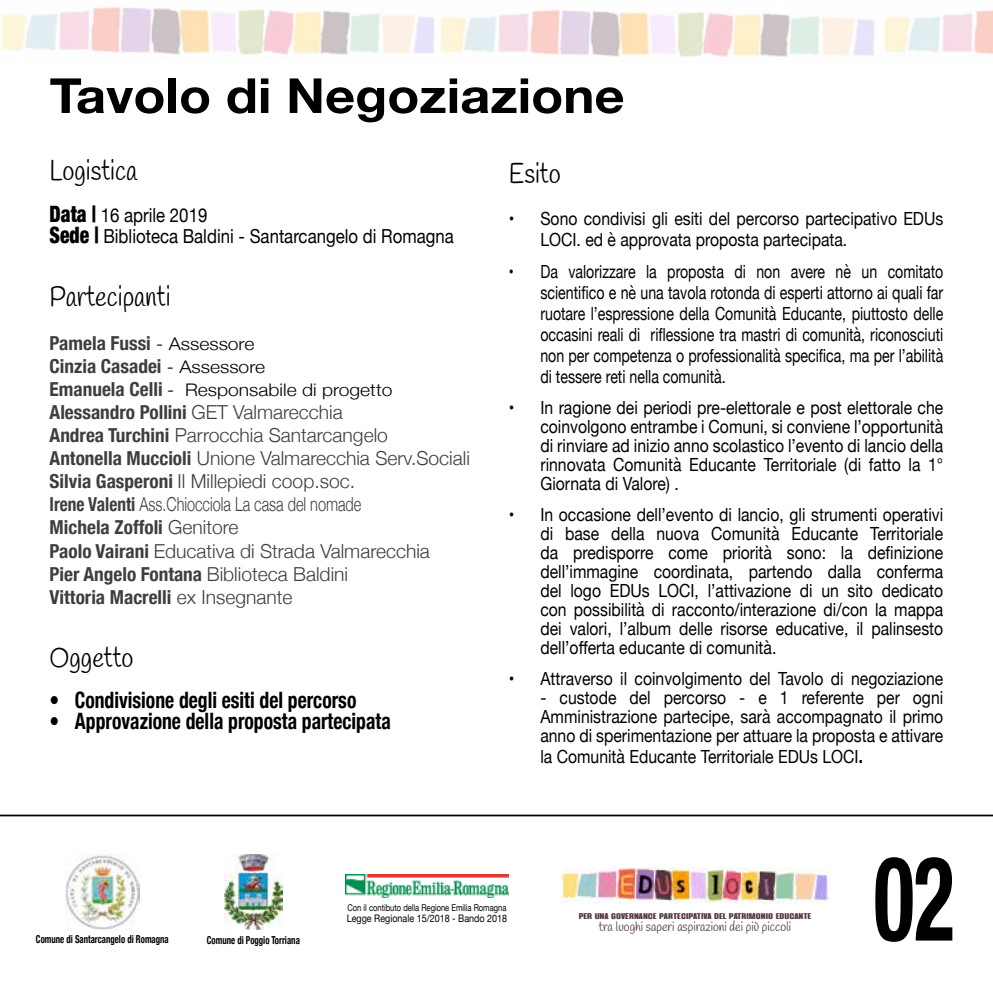
<style>
.page{position:relative;width:993px;height:993px;background:#fff}
.page>*{position:absolute;margin:0;border:0;box-sizing:border-box;transform-origin:0 0}
.t1{font:700 condensed 117.6px "Helvetica Neue";color:#000;scale:.71 1}
.t2{font:700 48.3px "Helvetica Neue";color:#000;scale:1.09 1}
.t3{font:28.18px "Handlee";color:#000;scale:.87 1}
.t4{font:700 condensed 22.57px "Helvetica Neue";color:#000;scale:.87 1}
.t5{font:300 19.25px/23.1px "Helvetica Neue";color:#3e3d40}
.t6{font:19.25px/21px "Helvetica Neue";color:#000;scale:.87 1}
.t7{font:700 condensed 19.25px/23.1px "Helvetica Neue";color:#3e3d40}
.t8{font:18.2px/18.9px "Helvetica Neue";color:#000;text-align:justify;scale:.87 1}
.t9{font:18.2px/21px "Helvetica Neue";color:#000;text-align:justify;scale:.78 1}
.t10{font:300 17.32px "Helvetica Neue";color:#000;scale:1.11 1}
.t11{font:12.95px "Handlee";color:#52373e;scale:.91 1}
.t12{font:700 condensed 10.85px "Helvetica Neue";color:#000;scale:.8 1}
.t13{font:10.33px "Helvetica Neue";color:#000;scale:.86 1}
.t14{font:800 9.8px "Cinematografica";color:#52373e;scale:1.5 1}
.t15{font:9.28px "Helvetica Neue";color:#000;scale:.81 1}
.s1{font-weight:900;font-stretch:condensed;font-size:22.57px}
.s2{font-weight:300;font-stretch:normal;font-size:17.32px;color:#000}
.s3{font-weight:700;font-stretch:condensed;font-size:19.25px;color:#3e3d40}
.s4{font-weight:700;font-stretch:condensed}
.s5{font-weight:700;font-stretch:condensed;font-size:19.25px}
</style>
<div class="page">
<img style="left:66px;top:854px;width:73px;height:74px">
<img style="left:224px;top:854px;width:58px;height:74px">
<img style="left:345px;top:874px;width:163px;height:23px">
<img style="left:0;top:7px;width:434px;height:48px">
<img style="left:439px;top:9px;width:435px;height:48px">
<img style="left:883px;top:10px;width:109px;height:44px">
<hr style="left:0;top:814px;width:992px;height:2px;background:#000">
<img style="left:559px;top:867px;width:271px;height:35px">
<h2 class="t2" style="left:50px;top:58px;width:529px">Tavolo di Negoziazione</h2>
<h3 class="t3" style="left:50px;top:154px;width:102px">Logistica</h3>
<p class="t6" style="left:50px;top:206px;width:466px"><span class="s1">Data |</span> 16 aprile 2019<br><span class="s1">Sede |</span> Biblioteca Baldini - Santarcangelo di Romagna</p>
<h3 class="t3" style="left:50px;top:280px;width:140px">Partecipanti</h3>
<p class="t7" style="left:50px;top:329px;width:217px">Pamela Fussi <span class="s2">- Assessore<br></span>Cinzia Casadei <span class="s2">- Assessore</span></p>
<p class="t10" style="left:50px;top:375px;width:310px"><span class="s3">Emanuela Celli</span> - Responsabile di progetto</p>
<p class="t5" style="left:50px;top:399px;width:421px"><span class="s4">Alessandro Pollini</span> GET Valmarecchia<br><span class="s4">Andrea Turchini</span> Parrocchia Santarcangelo<br><span class="s4">Antonella Muccioli</span> Unione Valmarecchia Serv.Sociali <span class="s4">Silvia Gasperoni</span> Il Millepiedi coop.soc.<br><span class="s4">Irene Valenti</span> Ass.Chiocciola La casa del nomade<br><span class="s4">Michela Zoffoli</span> Genitore<br><span class="s4">Paolo Vairani</span> Educativa di Strada Valmarecchia<br><span class="s4">Pier Angelo Fontana</span> Biblioteca Baldini<br><span class="s4">Vittoria Macrelli</span> ex Insegnante</p>
<h3 class="t3" style="left:50px;top:640px;width:98px">Oggetto</h3>
<p class="t4" style="left:50px;top:681px;width:354px">• Condivisione degli esiti del percorso</p>
<p class="t4" style="left:50px;top:702px;width:393px">• Approvazione della proposta partecipata</p>
<h3 class="t3" style="left:508px;top:157px;width:61px">Esito</h3>
<p class="t8" style="left:540px;top:209px;width:464px;line-height:21px;text-indent:-32px">• Sono condivisi gli esiti del percorso partecipativo EDUs<br>LOCI. ed è approvata proposta partecipata.</p>
<p class="t9" style="left:540px;top:261px;width:518px;text-indent:-31px">• Da valorizzare la proposta di non avere nè un comitato scientifico e nè una tavola rotonda di esperti attorno ai quali far ruotare l’espressione della Comunità Educante, piuttosto delle occasini reali di riflessione tra mastri di comunità, riconosciuti non per competenza o professionalità specifica, ma per l’abilità di tessere reti nella comunità.</p>
<p class="t8" style="left:540px;top:399px;width:464px;text-indent:-31px">• In ragione dei periodi pre-elettorale e post elettorale che coinvolgono entrambe i Comuni, si conviene l’opportunità di rinviare ad inizio anno scolastico l’evento di lancio della rinnovata Comunità Educante Territoriale (di fatto la 1° Giornata di Valore) .</p>
<p class="t8" style="left:540px;top:506px;width:464px;text-indent:-32px">• In occasione dell’evento di lancio, gli strumenti operativi di base della nuova Comunità Educante Territoriale da predisporre come priorità sono: la definizione dell’immagine coordinata, partendo dalla conferma del logo EDUs LOCI, l’attivazione di un sito dedicato con possibilità di racconto/interazione di/con la mappa dei valori, l’album delle risorse educative, il palinsesto dell’offerta educante di comunità.</p>
<p class="t8" style="left:508px;top:670px;width:500px">• Attraverso il coinvolgimento del Tavolo di negoziazione</p>
<p class="t8" style="left:540px;top:689px;width:464px">- custode del percorso - e 1 referente per ogni Amministrazione partecipe, sarà accompagnato il primo anno di sperimentazione per attuare la proposta e attivare</p>
<p class="t8" style="left:540px;top:747px;width:372px">la Comunità Educante Territoriale EDUs LOCI<span class="s5">.</span></p>
<p class="t12" style="left:36px;top:929px;width:167px">Comune di Santarcangelo di Romagna</p>
<p class="t12" style="left:207px;top:930px;width:118px">Comune di Poggio Torriana</p>
<p class="t15" style="left:347px;top:900px;width:198px">Con il contibuto della Regione Emilia Romagna</p>
<p class="t13" style="left:347px;top:910px;width:188px">Legge Regionale 15/2018 - Bando 2018</p>
<p class="t14" style="left:578px;top:910px;width:156px">PER UNA GOVERNANCE PARTECIPATIVA DEL PATRIMONIO EDUCANTE</p>
<p class="t11" style="left:598px;top:918px;width:213px">tra luoghi saperi aspirazioni dei più piccoli</p>
<h1 class="t1" style="left:873px;top:800px;width:115px">02</h1>
</div>
